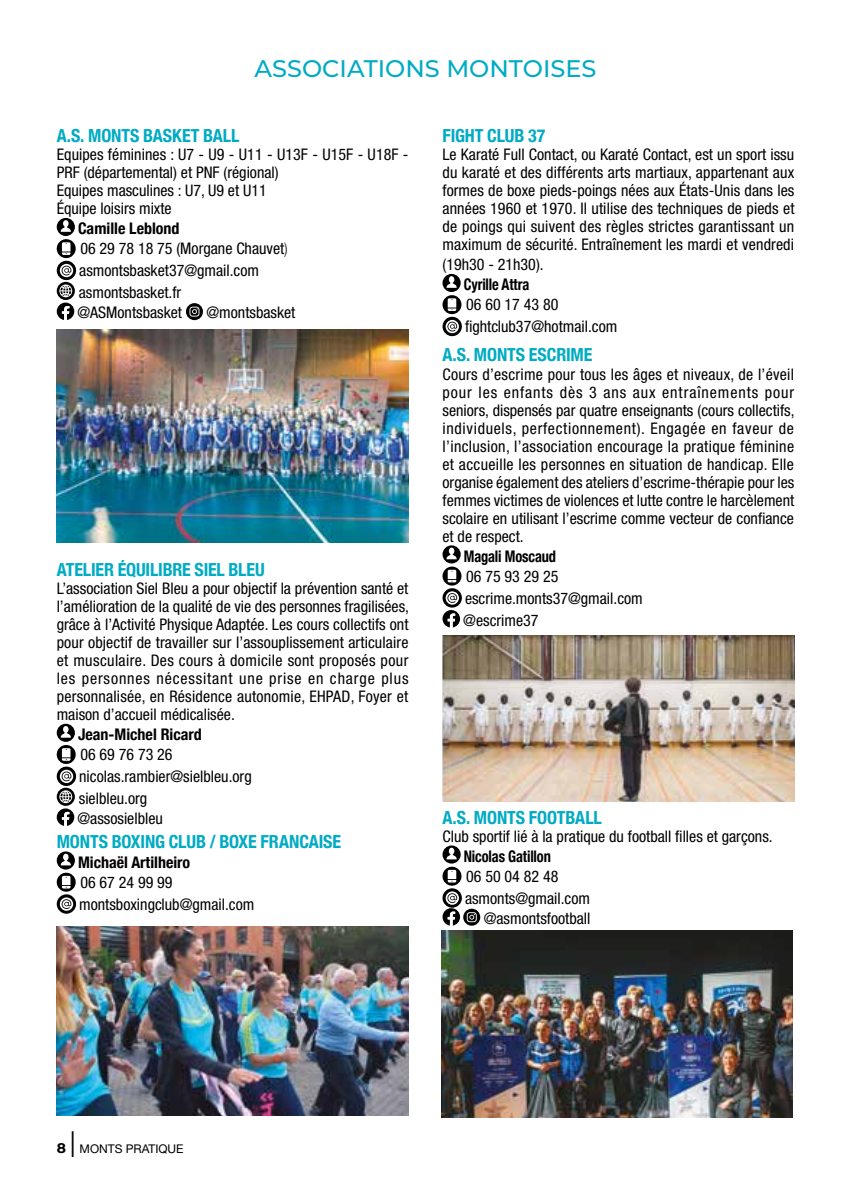
<style>
.page{position:relative;width:851px;height:1191px;background:#fff}
.page>*{position:absolute;margin:0;border:0;box-sizing:border-box;transform-origin:0 0}
.t1{font:36px "Helvetica Neue LT Std";color:#000;scale:.5 1}
.t2{font:500 24px "Montserrat";color:#00abc4}
.t3{font:700 condensed 18px "Helvetica Neue";letter-spacing:-.01em;color:#00abc4}
.t4{font:condensed 16px/18px "Helvetica Neue LT Std";color:#000}
.t5{font:700 condensed 16px "Helvetica Neue";color:#000}
.t6{font:700 condensed 16px "Helvetica Neue";color:#000;scale:.9 1}
.t7{font:700 14px "Montserrat";color:#000}
.t8{font:12px "Helvetica Neue LT Std";color:#000}
.s1{font-weight:300}
</style>
<div class="page">
<svg style="left:57px;top:218px;width:18px;height:18px"></svg>
<svg style="left:57px;top:239px;width:19px;height:19px"></svg>
<svg style="left:62px;top:242px;width:8px;height:13px"></svg>
<svg style="left:57px;top:261px;width:19px;height:19px"></svg>
<svg style="left:60px;top:264px;width:13px;height:13px"></svg>
<svg style="left:57px;top:282px;width:18px;height:18px"></svg>
<svg style="left:57px;top:284px;width:17px;height:36px"></svg>
<svg style="left:186px;top:303px;width:17px;height:17px"></svg>
<svg style="left:189px;top:307px;width:10px;height:9px"></svg>
<svg style="left:57px;top:724px;width:18px;height:18px"></svg>
<svg style="left:57px;top:745px;width:19px;height:19px"></svg>
<svg style="left:62px;top:748px;width:8px;height:13px"></svg>
<svg style="left:57px;top:766px;width:19px;height:20px"></svg>
<svg style="left:60px;top:769px;width:13px;height:14px"></svg>
<svg style="left:57px;top:787px;width:18px;height:19px"></svg>
<svg style="left:57px;top:790px;width:17px;height:36px"></svg>
<svg style="left:57px;top:851px;width:18px;height:18px"></svg>
<svg style="left:57px;top:872px;width:19px;height:19px"></svg>
<svg style="left:62px;top:876px;width:8px;height:12px"></svg>
<svg style="left:57px;top:894px;width:19px;height:19px"></svg>
<svg style="left:60px;top:897px;width:13px;height:13px"></svg>
<svg style="left:442px;top:274px;width:18px;height:18px"></svg>
<svg style="left:442px;top:295px;width:19px;height:19px"></svg>
<svg style="left:447px;top:298px;width:9px;height:13px"></svg>
<svg style="left:442px;top:317px;width:20px;height:19px"></svg>
<svg style="left:445px;top:320px;width:14px;height:13px"></svg>
<svg style="left:442px;top:545px;width:18px;height:18px"></svg>
<svg style="left:442px;top:566px;width:19px;height:19px"></svg>
<svg style="left:447px;top:570px;width:9px;height:12px"></svg>
<svg style="left:442px;top:588px;width:20px;height:19px"></svg>
<svg style="left:445px;top:591px;width:14px;height:13px"></svg>
<svg style="left:442px;top:610px;width:18px;height:17px"></svg>
<svg style="left:442px;top:845px;width:18px;height:18px"></svg>
<svg style="left:442px;top:866px;width:19px;height:19px"></svg>
<svg style="left:447px;top:870px;width:9px;height:12px"></svg>
<svg style="left:442px;top:888px;width:20px;height:19px"></svg>
<svg style="left:442px;top:891px;width:18px;height:34px"></svg>
<svg style="left:463px;top:908px;width:17px;height:17px"></svg>
<svg style="left:466px;top:912px;width:10px;height:10px"></svg>
<img style="left:57px;top:926px;width:351px;height:189px">
<img style="left:442px;top:635px;width:352px;height:166px">
<img style="left:441px;top:930px;width:351px;height:187px">
<img style="left:57px;top:330px;width:351px;height:212px">
<h2 class="t2" style="left:254px;top:52px;width:343px">ASSOCIATIONS MONTOISES</h2>
<p class="t3" style="left:57px;top:121px;width:184px">A.S. MONTS BASKET BALL</p>
<p class="t4" style="left:57px;top:145px;width:353px">Equipes féminines : U7 - U9 - U11 - U13F - U15F - U18F - PRF (départemental) et PNF (régional)<br>Equipes masculines : U7, U9 et U11<br>Équipe loisirs mixte</p>
<p class="t5" style="left:78px;top:215px;width:103px">Camille Leblond</p>
<p class="t4" style="left:79px;top:237px;width:210px;line-height:22px">06 29 78 18 75 (Morgane Chauvet<span class="s1">) </span>asmontsbasket37@gmail.com asmontsbasket.fr</p>
<p class="t4" style="left:77px;top:303px;width:106px">@ASMontsbasket</p>
<p class="t4" style="left:206px;top:303px;width:90px">@montsbasket</p>
<p class="t3" style="left:57px;top:554px;width:209px">ATELIER ÉQUILIBRE SIEL BLEU</p>
<p class="t4" style="left:57px;top:579px;width:354px;text-align:justify">L’association Siel Bleu a pour objectif la prévention santé et l’amélioration de la qualité de vie des personnes fragilisées, grâce à l’Activité Physique Adaptée. Les cours collectifs ont pour objectif de travailler sur l’assouplissement articulaire et musculaire. Des cours à domicile sont proposés pour les personnes nécessitant une prise en charge plus personnalisée, en Résidence autonomie, EHPAD, Foyer et maison d’accueil médicalisée.</p>
<p class="t5" style="left:78px;top:721px;width:125px">Jean-Michel Ricard</p>
<p class="t4" style="left:79px;top:743px;width:174px;line-height:22px">06 69 76 73 26 nicolas.rambier@sielbleu.org sielbleu.org</p>
<p class="t4" style="left:77px;top:809px;width:87px">@assosielbleu</p>
<p class="t3" style="left:57px;top:826px;width:286px">MONTS BOXING CLUB / BOXE FRANCAISE</p>
<p class="t5" style="left:78px;top:848px;width:114px">Michaël Artilheiro</p>
<p class="t4" style="left:79px;top:871px;width:177px;line-height:22px">06 67 24 99 99 montsboxingclub@gmail.com</p>
<p class="t3" style="left:442px;top:121px;width:104px">FIGHT CLUB 37</p>
<p class="t4" style="left:442px;top:145px;width:353px;text-align:justify">Le Karaté Full Contact, ou Karaté Contact, est un sport issu du karaté et des différents arts martiaux, appartenant aux formes de boxe pieds-poings nées aux États-Unis dans les années 1960 et 1970. Il utilise des techniques de pieds et de poings qui suivent des règles strictes garantissant un maximum de sécurité. Entraînement les mardi et vendredi</p>
<p class="t4" style="left:442px;top:255px;width:103px">(19h30 - 21h30).</p>
<p class="t6" style="left:464px;top:271px;width:74px">Cyrille Attra</p>
<p class="t4" style="left:465px;top:293px;width:154px;line-height:22px">06 60 17 43 80 fightclub37@hotmail.com</p>
<p class="t3" style="left:442px;top:340px;width:151px">A.S. MONTS ESCRIME</p>
<p class="t4" style="left:442px;top:365px;width:353px;text-align:justify">Cours d’escrime pour tous les âges et niveaux, de l’éveil pour les enfants dès 3 ans aux entraînements pour seniors, dispensés par quatre enseignants (cours collectifs, individuels, perfectionnement). Engagée en faveur de l’inclusion, l’association encourage la pratique féminine et accueille les personnes en situation de handicap. Elle organise également des ateliers d’escrime-thérapie pour les femmes victimes de violences et lutte contre le harcèlement scolaire en utilisant l’escrime comme vecteur de confiance et de respect.</p>
<p class="t6" style="left:464px;top:542px;width:104px">Magali Moscaud</p>
<p class="t4" style="left:463px;top:565px;width:181px;line-height:22px">06 75 93 29 25 escrime.monts37@gmail.com @escrime37</p>
<p class="t3" style="left:442px;top:802px;width:161px">A.S. MONTS FOOTBALL</p>
<p class="t4" style="left:442px;top:827px;width:332px">Club sportif lié à la pratique du football filles et garçons.</p>
<p class="t6" style="left:464px;top:842px;width:98px">Nicolas Gatillon</p>
<p class="t4" style="left:465px;top:865px;width:127px;line-height:22px">06 50 04 82 48 asmonts@gmail.com</p>
<p class="t4" style="left:483px;top:909px;width:108px">@asmontsfootball</p>
<p class="t7" style="left:57px;top:1137px;width:11px">8</p>
<h1 class="t1" style="left:70px;top:1122px;width:11px">I</h1>
<p class="t8" style="left:79px;top:1141px;width:106px">MONTS PRATIQUE</p>
</div>
